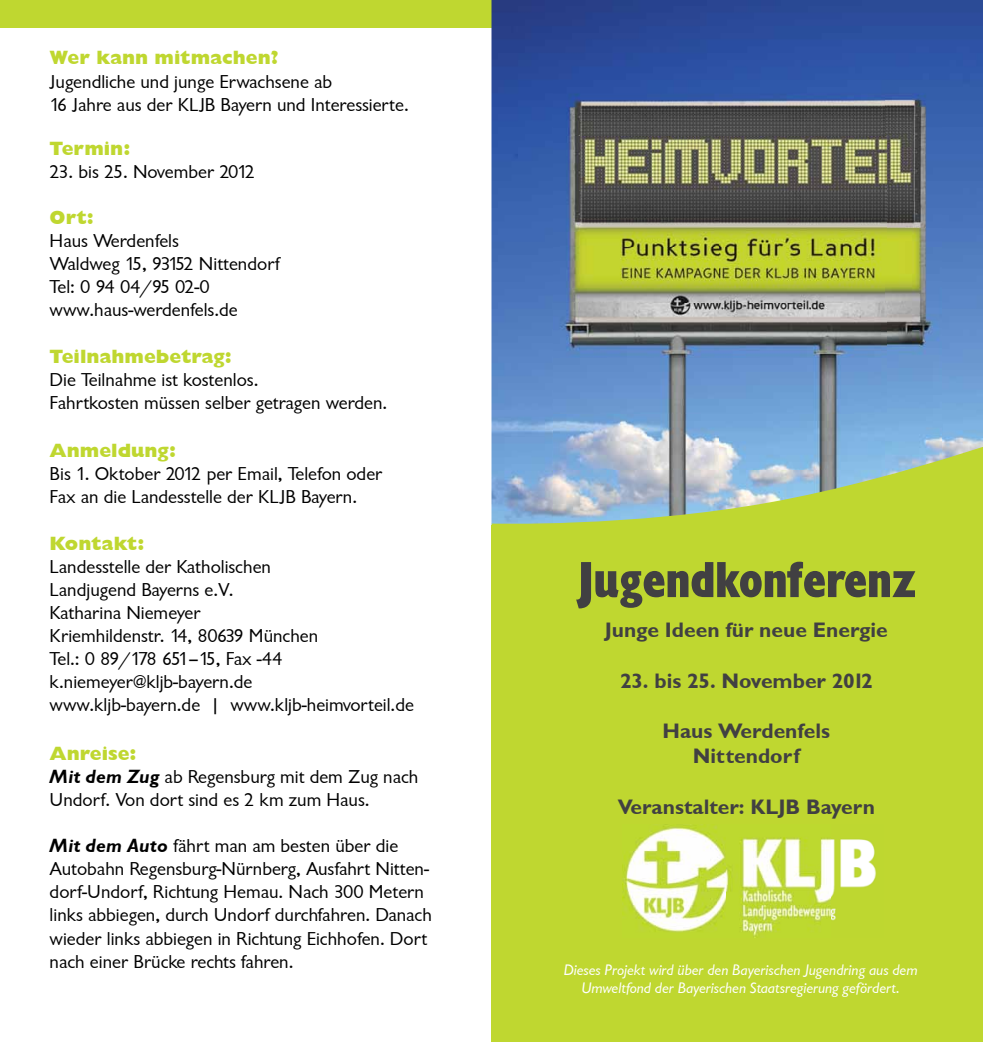
<style>
.page{position:relative;width:983px;height:1042px;background:#fff}
.page>*{position:absolute;margin:0;border:0;box-sizing:border-box;transform-origin:0 0}
.t1{font:52.5px "Garrison Cond Sans BOLD";color:#414042}
.t2{font:21px/25.2px "Garrison Sans BOLD";color:#414042;text-align:center}
.t3{font:19.25px/23.1px "Garrison Sans";color:#000}
.t4{font:19.25px "Garrison Extra Bold Sans BOLD";color:#bfd730}
.t5{font:15.75px/18.9px "Garrison Sans ITALIC";color:#fff;text-align:center}
.s1{font-family:"Garrison Sans BOLDITALIC"}
</style>
<div class="page">
<div style="left:0;top:0;width:491px;height:28px;background:#bfd730"></div>
<img style="left:491px;top:0;width:491px;height:422px">
<img style="left:553px;top:81px;width:388px;height:341px">
<div style="left:491px;top:526px;width:491px;height:516px;background:#bfd730"></div>
<img style="left:622px;top:826px;width:254px;height:111px">
<svg style="left:491px;top:422px;width:491px;height:104px;background:#a1beab"></svg>
<p class="t4" style="left:50px;top:47px;width:230px">Wer kann mitmachen?</p>
<p class="t3" style="left:50px;top:70px;width:360px">Jugendliche und junge Erwachsene ab<br>16 Jahre aus der KLJB Bayern und Interessierte.</p>
<p class="t4" style="left:50px;top:137px;width:82px">Termin:</p>
<p class="t3" style="left:50px;top:160px;width:207px">23. bis 25. November 2012</p>
<p class="t4" style="left:50px;top:206px;width:46px">Ort:</p>
<p class="t3" style="left:50px;top:230px;width:232px">Haus Werdenfels<br>Waldweg 15, 93152 Nittendorf<br>Tel: 0 94 04/95 02-0 www.haus-werdenfels.de</p>
<p class="t4" style="left:50px;top:345px;width:184px">Teilnahmebetrag:</p>
<p class="t3" style="left:50px;top:368px;width:339px">Die Teilnahme ist kostenlos.<br>Fahrtkosten müssen selber getragen werden.</p>
<p class="t4" style="left:50px;top:439px;width:128px">Anmeldung:</p>
<p class="t3" style="left:50px;top:463px;width:334px">Bis 1. Oktober 2012 per Email, Telefon oder<br>Fax an die Landesstelle der KLJB Bayern.</p>
<p class="t4" style="left:50px;top:532px;width:96px">Kontakt:</p>
<p class="t3" style="left:50px;top:555px;width:366px">Landesstelle der Katholischen<br>Landjugend Bayerns e.V.<br>Katharina Niemeyer<br>Kriemhildenstr. 14, 80639 München<br>Tel.: 0 89/178 651–15, Fax -44 k.niemeyer@kljb-bayern.de<br>www.kljb-bayern.de | www.kljb-heimvorteil.de</p>
<p class="t4" style="left:50px;top:742px;width:88px">Anreise:</p>
<p class="t3" style="left:50px;top:765px;width:370px"><span class="s1">Mit dem Zug</span> ab Regensburg mit dem Zug nach<br>Undorf. Von dort sind es 2 km zum Haus.</p>
<p class="t3" style="left:50px;top:834px;width:383px"><span class="s1">Mit dem Auto</span> fährt man am besten über die Autobahn Regensburg-Nürnberg, Ausfahrt Nitten&shy;dorf-Undorf, Richtung Hemau. Nach 300 Metern links abbiegen, durch Undorf durchfahren. Danach wieder links abbiegen in Richtung Eichhofen. Dort nach einer Brücke rechts fahren.</p>
<h1 class="t1" style="left:576px;top:551px;width:340px">Jugendkonferenz</h1>
<p class="t2" style="left:604px;top:617px;width:284px">Junge Ideen für neue Energie</p>
<p class="t2" style="left:620px;top:668px;width:254px">23. bis 25. November 2012</p>
<p class="t2" style="left:662px;top:718px;width:169px">Haus Werdenfels<br>Nittendorf</p>
<p class="t2" style="left:617px;top:794px;width:259px">Veranstalter: KLJB Bayern</p>
<p class="t5" style="left:563px;top:960px;width:355px">Dieses Projekt wird über den Bayerischen Jugendring aus dem<br>Umweltfond der Bayerischen Staatsregierung gefördert.</p>
</div>
